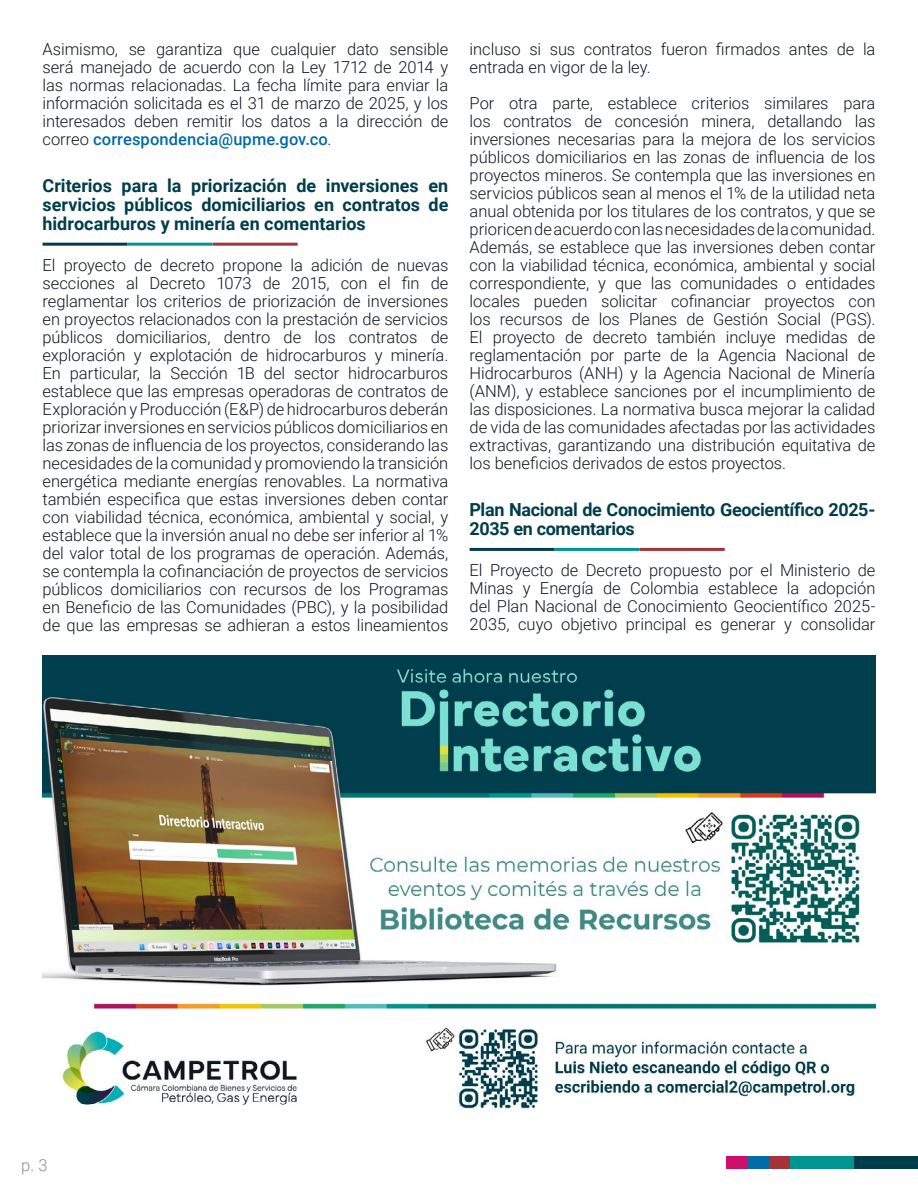
<style>
.page{position:relative;width:918px;height:1188px;background:#fff}
.page>*{position:absolute;margin:0;border:0;box-sizing:border-box;transform-origin:0 0}
.t1{font:700 18px/18.8px "Roboto";letter-spacing:-.015em;color:#003d4c;text-align:justify}
.t2{font:300 16.5px/18px "Roboto";letter-spacing:-.005em;color:#101820;text-align:justify}
.t3{font:300 16.5px "Roboto";color:#8a8d8f}
.s1{font-weight:500;color:#006ba6}
</style>
<div class="page">
<div style="left:748px;top:1157px;width:21px;height:12px;background:#006ba6"></div>
<div style="left:727px;top:1157px;width:21px;height:12px;background:#ce0f69"></div>
<div style="left:769px;top:1157px;width:21px;height:12px;background:#a4343a"></div>
<div style="left:790px;top:1157px;width:64px;height:12px;background:#00968f"></div>
<div style="left:854px;top:1157px;width:64px;height:12px;background:#003d4c"></div>
<hr style="left:43px;top:243px;width:85px;height:3px;background:#003d4c">
<hr style="left:128px;top:243px;width:85px;height:3px;background:#00968f">
<hr style="left:213px;top:243px;width:85px;height:3px;background:#a4343a">
<hr style="left:470px;top:548px;width:85px;height:3px;background:#003d4c">
<hr style="left:555px;top:548px;width:85px;height:3px;background:#00968f">
<hr style="left:640px;top:548px;width:85px;height:3px;background:#a4343a">
<img style="left:43px;top:655px;width:832px;height:454px">
<p class="t2" style="left:43px;top:39px;width:407px">Asimismo, se garantiza que cualquier dato sensible será manejado de acuerdo con la Ley 1712 de 2014 y las normas relacionadas. La fecha límite para enviar la información solicitada es el 31 de marzo de 2025, y los interesados deben remitir los datos a la dirección de correo <span class="s1">correspondencia@upme.gov.co</span>.</p>
<p class="t1" style="left:43px;top:176px;width:407px">Criterios para la priorización de inversiones en servicios públicos domiciliarios en contratos de hidrocarburos y minería en comentarios</p>
<p class="t2" style="left:43px;top:255px;width:407px">El proyecto de decreto propone la adición de nuevas secciones al Decreto 1073 de 2015, con el fin de reglamentar los criterios de priorización de inversiones en proyectos relacionados con la prestación de servicios públicos domiciliarios, dentro de los contratos de exploración y explotación de hidrocarburos y minería.<br>En particular, la Sección 1B del sector hidrocarburos establece que las empresas operadoras de contratos de Exploración y Producción (E&amp;P) de hidrocarburos deberán priorizar inversiones en servicios públicos domiciliarios en las zonas de influencia de los proyectos, considerando las necesidades de la comunidad y promoviendo la transición energética mediante energías renovables. La normativa también especifica que estas inversiones deben contar con viabilidad técnica, económica, ambiental y social, y establece que la inversión anual no debe ser inferior al 1% del valor total de los programas de operación. Además, se contempla la cofinanciación de proyectos de servicios públicos domiciliarios con recursos de los Programas en Beneficio de las Comunidades (PBC), y la posibilidad de que las empresas se adhieran a estos lineamientos</p>
<p class="t2" style="left:470px;top:39px;width:407px">incluso si sus contratos fueron firmados antes de la entrada en vigor de la ley.</p>
<p class="t2" style="left:470px;top:93px;width:407px">Por otra parte, establece criterios similares para los contratos de concesión minera, detallando las inversiones necesarias para la mejora de los servicios públicos domiciliarios en las zonas de influencia de los proyectos mineros. Se contempla que las inversiones en servicios públicos sean al menos el 1% de la utilidad neta anual obtenida por los titulares de los contratos, y que se prioricen de acuerdo con las necesidades de la comunidad.<br>Además, se establece que las inversiones deben contar con la viabilidad técnica, económica, ambiental y social correspondiente, y que las comunidades o entidades locales pueden solicitar cofinanciar proyectos con los recursos de los Planes de Gestión Social (PGS).<br>El proyecto de decreto también incluye medidas de reglamentación por parte de la Agencia Nacional de Hidrocarburos (ANH) y la Agencia Nacional de Minería (ANM), y establece sanciones por el incumplimiento de las disposiciones. La normativa busca mejorar la calidad de vida de las comunidades afectadas por las actividades extractivas, garantizando una distribución equitativa de los beneficios derivados de estos proyectos.</p>
<p class="t1" style="left:470px;top:500px;width:407px">Plan Nacional de Conocimiento Geocientífico 2025-<br>2035 en comentarios</p>
<p class="t2" style="left:470px;top:561px;width:407px">El Proyecto de Decreto propuesto por el Ministerio de Minas y Energía de Colombia establece la adopción del Plan Nacional de Conocimiento Geocientífico 2025- 2035, cuyo objetivo principal es generar y consolidar</p>
<p class="t3" style="left:21px;top:1154px;width:28px">p. 3</p>
</div>
